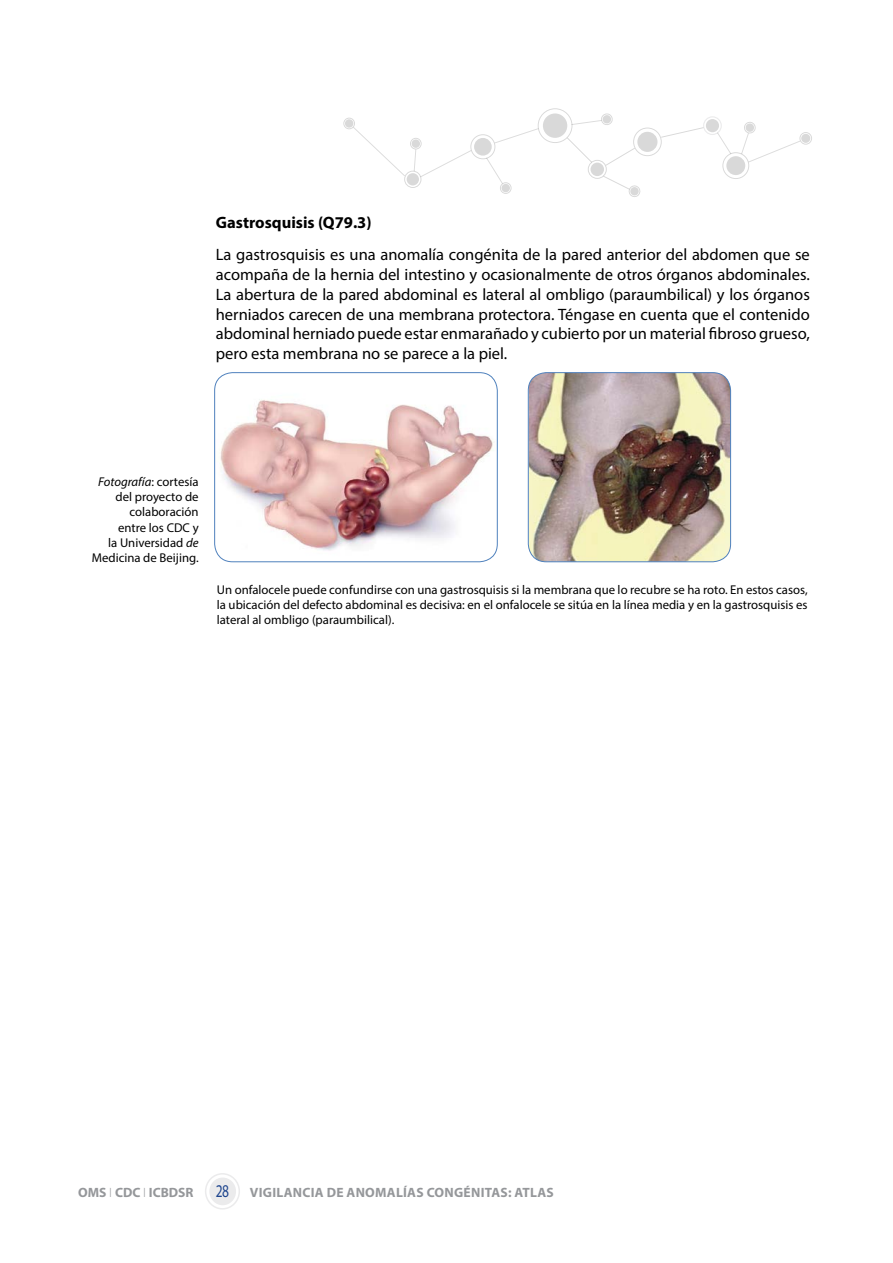
<style>
.page{position:relative;width:893px;height:1263px;background:#fff}
.page>*{position:absolute;margin:0;border:0;box-sizing:border-box;transform-origin:0 0}
.t1{font:16.5px/19.8px "Myriad Pro";color:#000;text-align:justify}
.t2{font:700 16.5px "Myriad Pro";color:#000}
.t3{font:700 13.5px "Myriad Pro";letter-spacing:.02em;color:#95979a}
.t4{font:12.75px/15.3px "Myriad Pro";color:#000;text-align:right}
.s1{font-style:italic}
.s2{font-weight:300}
.s3{font-weight:400;font-size:18px;color:#1e458e}
</style>
<div class="page">
<div style="left:210px;top:1178px;width:25px;height:26px;background:#ebebec;border-radius:50%"></div>
<div style="left:209px;top:1177px;width:27px;height:28px;border:2px solid #ebebec;border-radius:50%"></div>
<div style="left:205px;top:1173px;width:35px;height:36px;border:2px solid #ebebec;border-radius:50%"></div>
<div style="left:543px;top:113px;width:24px;height:25px;background:#d9d9d9;border-radius:50%"></div>
<div style="left:538px;top:108px;width:34px;height:35px;border:1px solid #000;border-radius:50%"></div>
<svg style="left:566px;top:137px;width:27px;height:26px"></svg>
<svg style="left:494px;top:128px;width:45px;height:15px"></svg>
<div style="left:590px;top:163px;width:14px;height:13px;background:#d9d9d9;border-radius:50%"></div>
<div style="left:588px;top:160px;width:19px;height:19px;border:1px solid #000;border-radius:50%"></div>
<div style="left:474px;top:138px;width:18px;height:18px;background:#d9d9d9;border-radius:50%"></div>
<div style="left:470px;top:134px;width:25px;height:25px;border:1px solid #000;border-radius:50%"></div>
<div style="left:637px;top:132px;width:20px;height:20px;background:#d9d9d9;border-radius:50%"></div>
<div style="left:633px;top:128px;width:29px;height:28px;border:1px solid #000;border-radius:50%"></div>
<div style="left:407px;top:173px;width:12px;height:12px;background:#d9d9d9;border-radius:50%"></div>
<div style="left:404px;top:171px;width:17px;height:17px;border:1px solid #000;border-radius:50%"></div>
<div style="left:726px;top:156px;width:19px;height:19px;background:#d9d9d9;border-radius:50%"></div>
<div style="left:722px;top:152px;width:27px;height:27px;border:1px solid #000;border-radius:50%"></div>
<div style="left:706px;top:119px;width:13px;height:13px;background:#d9d9d9;border-radius:50%"></div>
<div style="left:703px;top:116px;width:19px;height:19px;border:1px solid #ebebec;border-radius:50%"></div>
<div style="left:801px;top:134px;width:9px;height:9px;background:#d9d9d9;border-radius:50%"></div>
<div style="left:800px;top:132px;width:12px;height:13px;border:1px solid #000;border-radius:50%"></div>
<svg style="left:605px;top:147px;width:31px;height:19px"></svg>
<svg style="left:660px;top:127px;width:44px;height:11px"></svg>
<svg style="left:716px;top:132px;width:16px;height:23px"></svg>
<div style="left:345px;top:119px;width:8px;height:9px;background:#d9d9d9;border-radius:50%"></div>
<div style="left:343px;top:118px;width:12px;height:11px;border:1px solid #000;border-radius:50%"></div>
<svg style="left:352px;top:126px;width:54px;height:51px"></svg>
<div style="left:501px;top:184px;width:9px;height:8px;background:#d9d9d9;border-radius:50%"></div>
<div style="left:500px;top:182px;width:11px;height:12px;border:1px solid #000;border-radius:50%"></div>
<svg style="left:485px;top:157px;width:18px;height:28px"></svg>
<div style="left:412px;top:139px;width:8px;height:9px;background:#d9d9d9;border-radius:50%"></div>
<div style="left:410px;top:138px;width:12px;height:11px;border:1px solid #000;border-radius:50%"></div>
<svg style="left:413px;top:149px;width:59px;height:29px"></svg>
<svg style="left:571px;top:113px;width:42px;height:13px"></svg>
<svg style="left:741px;top:122px;width:60px;height:41px"></svg>
<svg style="left:602px;top:175px;width:39px;height:22px"></svg>
<img style="left:215px;top:373px;width:282px;height:189px">
<div style="left:214px;top:372px;width:284px;height:190px;border:1px solid #4f81bd;border-radius:18px"></div>
<img style="left:529px;top:373px;width:202px;height:189px">
<div style="left:528px;top:372px;width:203px;height:190px;border:1px solid #4f81bd;border-radius:18px"></div>
<p class="t2" style="left:216px;top:212px;width:157px">Gastrosquisis (Q79.3)</p>
<p class="t1" style="left:216px;top:244px;width:596px">La gastrosquisis es una anomalía congénita de la pared anterior del abdomen que se acompaña de la hernia del intestino y ocasionalmente de otros órganos abdominales.<br>La abertura de la pared abdominal es lateral al ombligo (paraumbilical) y los órganos herniados carecen de una membrana protectora. Téngase en cuenta que el contenido abdominal herniado puede estar enmarañado y cubierto por un material fbroso grueso, pero esta membrana no se parece a la piel.</p>
<p class="t4" style="left:92px;top:474px;width:108px"><span class="s1">Fotografía</span>: cortesía del proyecto de colaboración<br>entre los CDC y<br>la Universidad <span class="s1">de<br></span>Medicina de Beijing.</p>
<p class="t4" style="left:217px;top:582px;width:592px;text-align:justify">Un onfalocele puede confundirse con una gastrosquisis si la membrana que lo recubre se ha roto. En estos casos, la ubicación del defecto abdominal es decisiva: en el onfalocele se sitúa en la línea media y en la gastrosquisis es lateral al ombligo (paraumbilical).</p>
<p class="t3" style="left:78px;top:1183px;width:477px">OMS <span class="s2">I</span> CDC <span class="s2">I</span> ICBDSR <span class="s3">28</span> VIGILANCIA DE ANOMALÍAS CONGÉNITAS: ATLAS</p>
</div>
